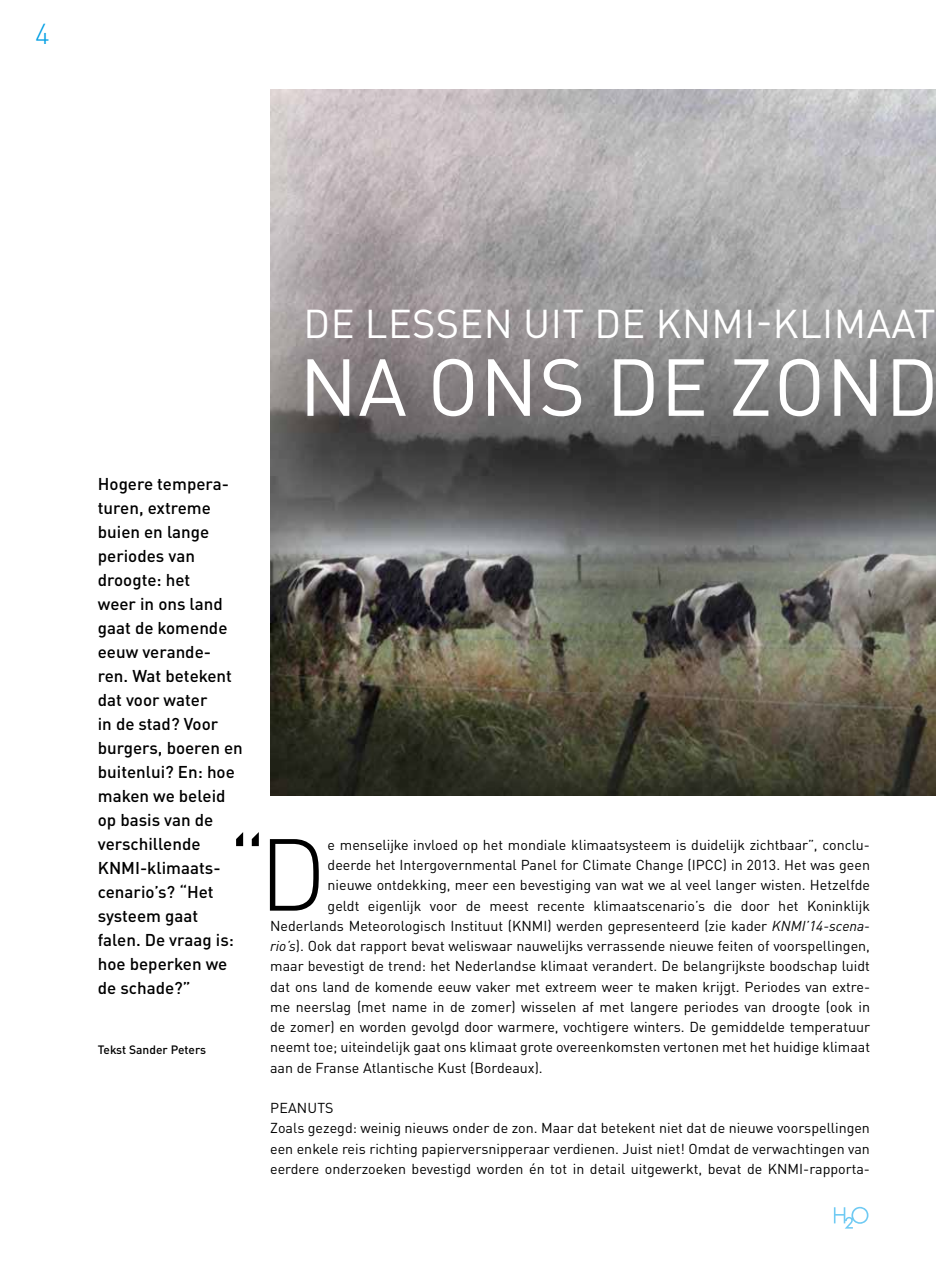
<style>
.page{position:relative;width:936px;height:1263px;background:#fff}
.page>*{position:absolute;margin:0;border:0;box-sizing:border-box;transform-origin:0 0}
.t1{font:300 100.5px "DIN Pro";color:#000}
.t2{font:79.5px "DIN Pro";letter-spacing:.01em;color:#fff}
.t3{font:39.75px "DIN Pro";letter-spacing:.01em;color:#fff}
.t4{font:300 28.5px "DIN Pro";color:#009ee3}
.t5{font:500 16.95px/24px "DIN Pro";color:#000}
.t6{font:14.25px/20.2px "DIN Pro";color:#000}
.t7{font:500 12px "DIN Pro";color:#000}
.s1{font-style:italic}
</style>
<div class="page">
<img style="left:270px;top:89px;width:665px;height:706px">
<svg style="left:833px;top:1207px;width:35px;height:21px"></svg>
<h3 class="t4" style="left:35px;top:12px;width:16px">4</h3>
<h3 class="t3" style="left:303px;top:292px;width:633px">DE LESSEN UIT DE KNMI-KLIMAAT</h3>
<h2 class="t2" style="left:299px;top:325px;width:641px">NA ONS DE ZOND</h2>
<p class="t5" style="left:98px;top:470px;width:146px">Hogere tempera&shy;turen, extreme buien en lange periodes van droogte: het<br>weer in ons land gaat de komende eeuw verande&shy;ren. Wat betekent dat voor water<br>in de stad? Voor burgers, boeren en buitenlui? En: hoe maken we beleid op basis van de verschillende<br>KNMI-klimaats&shy;cenario’s? “Het systeem gaat falen. De vraag is: hoe beperken we de schade?”</p>
<h1 class="t1" style="left:226px;top:797px;width:102px">“D</h1>
<p class="t6" style="left:327px;top:833px;width:544px">e menselijke invloed op het mondiale klimaatsysteem is duidelijk zichtbaar”, conclu-</p>
<p class="t6" style="left:327px;top:853px;width:544px">deerde het Intergovernmental Panel for Climate Change (IPCC) in 2013. Het was geen</p>
<p class="t6" style="left:327px;top:874px;width:544px">nieuwe ontdekking, meer een bevestiging van wat we al veel langer wisten. Hetzelfde</p>
<p class="t6" style="left:327px;top:894px;width:544px">geldt eigenlijk voor de meest recente klimaatscenario’s die door het Koninklijk</p>
<p class="t6" style="left:270px;top:914px;width:601px">Nederlands Meteorologisch Instituut (KNMI) werden gepresenteerd (zie kader <span class="s1">KNMI’14-scena-</span></p>
<p class="t6" style="left:270px;top:934px;width:601px"><span class="s1">rio’s</span>). Ook dat rapport bevat weliswaar nauwelijks verrassende nieuwe feiten of voorspellingen,</p>
<p class="t6" style="left:270px;top:955px;width:601px">maar bevestigt de trend: het Nederlandse klimaat verandert. De belangrijkste boodschap luidt</p>
<p class="t6" style="left:270px;top:975px;width:601px">dat ons land de komende eeuw vaker met extreem weer te maken krijgt. Periodes van extre-</p>
<p class="t6" style="left:270px;top:995px;width:601px">me neerslag (met name in de zomer) wisselen af met langere periodes van droogte (ook in</p>
<p class="t6" style="left:270px;top:1015px;width:601px">de zomer) en worden gevolgd door warmere, vochtigere winters. De gemiddelde temperatuur</p>
<p class="t6" style="left:270px;top:1036px;width:601px">neemt toe; uiteindelijk gaat ons klimaat grote overeenkomsten vertonen met het huidige klimaat</p>
<p class="t6" style="left:270px;top:1056px;width:274px">aan de Franse Atlantische Kust (Bordeaux).</p>
<p class="t6" style="left:270px;top:1096px;width:601px">PEANUTS<br>Zoals gezegd: weinig nieuws onder de zon. Maar dat betekent niet dat de nieuwe voorspellingen een enkele reis richting papierversnipperaar verdienen. Juist niet! Omdat de verwachtingen van eerdere onderzoeken bevestigd worden én tot in detail uitgewerkt, bevat de KNMI-rapporta-</p>
<p class="t7" style="left:98px;top:1040px;width:110px">Tekst Sander Peters</p>
</div>
